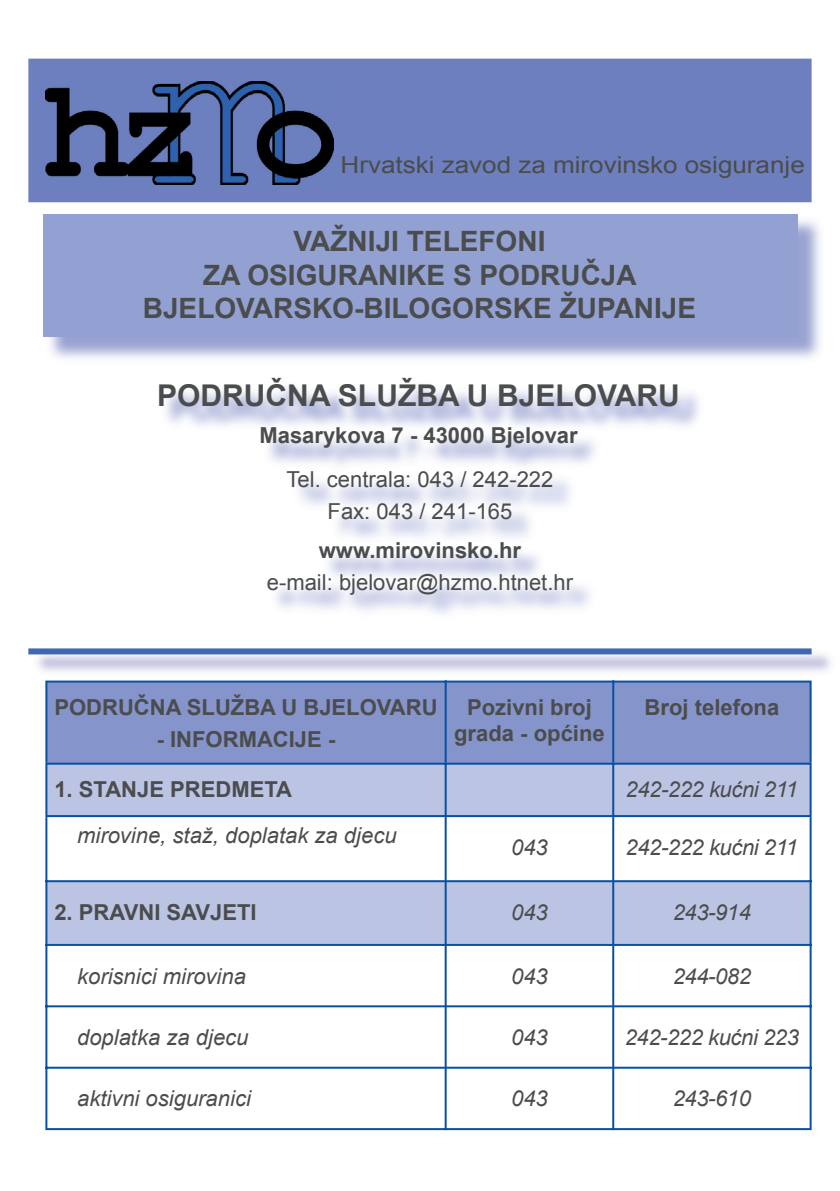
<style>
.page{position:relative;width:840px;height:1191px;background:#fff}
.page>*{position:absolute;margin:0;border:0;box-sizing:border-box;transform-origin:0 0}
.t1{font:700 30px "Arial";color:#4b4c4d}
.t2{font:700 28px/33.6px "Arial";color:#4b4c4d;text-align:center}
.t3{font:23.4px "Arial";color:#4b4c4d;scale:1.12 1}
.t4{font:700 22px/26.4px "Arial";color:#4b4c4d;text-align:center}
.t5{font:italic 22px "Arial";color:#4b4c4d}
.t6{font:22px/32px "Arial";color:#4b4c4d;text-align:center}
.t7{font:italic 22px "Arial";letter-spacing:-.02em;color:#4b4c4d}
</style>
<div class="page">
<div style="left:28px;top:59px;width:783px;height:143px;background:#6d7fbe"></div>
<img style="left:45px;top:81px;width:288px;height:103px">
<img style="left:45px;top:216px;width:775px;height:142px">
<div style="left:43px;top:214px;width:754px;height:122px;background:#92a1d1"></div>
<div style="left:47px;top:682px;width:762px;height:80px;background:#8594ca"></div>
<svg style="left:47px;top:764px;width:762px;height:180px;fill:#bbc4e3"></svg>
<hr style="left:45px;top:680px;width:399px;height:2px;background:#0850a3">
<hr style="left:45px;top:682px;width:2px;height:80px;background:#0850a3">
<hr style="left:446px;top:680px;width:166px;height:2px;background:#0850a3">
<hr style="left:444px;top:680px;width:2px;height:82px;background:#0850a3">
<hr style="left:614px;top:680px;width:197px;height:2px;background:#0850a3">
<hr style="left:612px;top:680px;width:2px;height:82px;background:#0850a3">
<hr style="left:809px;top:682px;width:2px;height:80px;background:#0850a3">
<hr style="left:45px;top:817px;width:2px;height:63px;background:#0850a3">
<hr style="left:444px;top:817px;width:2px;height:63px;background:#0850a3">
<hr style="left:612px;top:817px;width:2px;height:63px;background:#0850a3">
<hr style="left:809px;top:817px;width:2px;height:63px;background:#0850a3">
<hr style="left:45px;top:880px;width:401px;height:2px;background:#0850a3">
<hr style="left:45px;top:882px;width:2px;height:62px;background:#0850a3">
<hr style="left:446px;top:880px;width:168px;height:2px;background:#0850a3">
<hr style="left:444px;top:882px;width:2px;height:62px;background:#0850a3">
<hr style="left:614px;top:880px;width:197px;height:2px;background:#0850a3">
<hr style="left:612px;top:882px;width:2px;height:62px;background:#0850a3">
<hr style="left:809px;top:882px;width:2px;height:62px;background:#0850a3">
<hr style="left:45px;top:944px;width:401px;height:2px;background:#0850a3">
<hr style="left:45px;top:946px;width:2px;height:59px;background:#0850a3">
<hr style="left:446px;top:944px;width:168px;height:2px;background:#0850a3">
<hr style="left:444px;top:946px;width:2px;height:59px;background:#0850a3">
<hr style="left:614px;top:944px;width:197px;height:2px;background:#0850a3">
<hr style="left:612px;top:946px;width:2px;height:59px;background:#0850a3">
<hr style="left:809px;top:946px;width:2px;height:59px;background:#0850a3">
<hr style="left:45px;top:1005px;width:401px;height:2px;background:#0850a3">
<hr style="left:45px;top:1007px;width:2px;height:59px;background:#0850a3">
<hr style="left:446px;top:1005px;width:168px;height:2px;background:#0850a3">
<hr style="left:444px;top:1007px;width:2px;height:59px;background:#0850a3">
<hr style="left:614px;top:1005px;width:197px;height:2px;background:#0850a3">
<hr style="left:612px;top:1007px;width:2px;height:59px;background:#0850a3">
<hr style="left:809px;top:1007px;width:2px;height:59px;background:#0850a3">
<hr style="left:45px;top:1066px;width:401px;height:2px;background:#0850a3">
<hr style="left:45px;top:1068px;width:2px;height:60px;background:#0850a3">
<hr style="left:446px;top:1066px;width:168px;height:2px;background:#0850a3">
<hr style="left:444px;top:1068px;width:2px;height:62px;background:#0850a3">
<hr style="left:614px;top:1066px;width:197px;height:2px;background:#0850a3">
<hr style="left:612px;top:1068px;width:2px;height:62px;background:#0850a3">
<hr style="left:809px;top:1068px;width:2px;height:60px;background:#0850a3">
<hr style="left:45px;top:1128px;width:399px;height:2px;background:#0850a3">
<hr style="left:446px;top:1128px;width:166px;height:2px;background:#0850a3">
<hr style="left:614px;top:1128px;width:197px;height:2px;background:#0850a3">
<hr style="left:45px;top:762px;width:399px;height:2px;background:#094fa3">
<hr style="left:45px;top:764px;width:2px;height:51px;background:#094fa3">
<hr style="left:446px;top:762px;width:166px;height:2px;background:#094fa3">
<hr style="left:444px;top:762px;width:2px;height:55px;background:#094fa3">
<hr style="left:614px;top:762px;width:197px;height:2px;background:#094fa3">
<hr style="left:612px;top:762px;width:2px;height:55px;background:#094fa3">
<hr style="left:809px;top:764px;width:2px;height:51px;background:#094fa3">
<hr style="left:45px;top:815px;width:399px;height:2px;background:#094fa3">
<hr style="left:446px;top:815px;width:166px;height:2px;background:#094fa3">
<hr style="left:614px;top:815px;width:197px;height:2px;background:#094fa3">
<div style="left:28px;top:648px;width:783px;height:6px;background:#4167b1"></div>
<p class="t3" style="left:340px;top:150px;width:416px">Hrvatski zavod za mirovinsko osiguranje</p>
<p class="t2" style="left:143px;top:225px;width:554px">VAŽNIJI TELEFONI<br>ZA OSIGURANIKE S PODRUČJA<br>BJELOVARSKO-BILOGORSKE ŽUPANIJE</p>
<h1 class="t1" style="left:157px;top:375px;width:524px">PODRUČNA SLUŽBA U BJELOVARU</h1>
<p class="t4" style="left:259px;top:423px;width:319px">Masarykova 7 - 43000 Bjelovar</p>
<p class="t6" style="left:286px;top:463px;width:268px">Tel. centrala: 043 / 242-222<br>Fax: 043 / 241-165</p>
<p class="t4" style="left:318px;top:538px;width:204px">www.mirovinsko.hr</p>
<p class="t6" style="left:267px;top:566px;width:307px">e-mail: bjelovar@hzmo.htnet.hr</p>
<p class="t4" style="left:54px;top:694px;width:384px">PODRUČNA SLUŽBA U BJELOVARU</p>
<p class="t4" style="left:157px;top:726px;width:180px">- INFORMACIJE -</p>
<p class="t4" style="left:454px;top:694px;width:152px">Pozivni broj grada - općine</p>
<p class="t4" style="left:644px;top:694px;width:136px">Broj telefona</p>
<p class="t4" style="left:54px;top:776px;width:239px">1. STANJE PREDMETA</p>
<p class="t7" style="left:625px;top:774px;width:174px">242-222 kućni 211</p>
<p class="t5" style="left:77px;top:821px;width:321px">mirovine, staž, doplatak za djecu</p>
<p class="t5" style="left:511px;top:833px;width:38px">043</p>
<p class="t7" style="left:625px;top:833px;width:174px">242-222 kućni 211</p>
<p class="t4" style="left:54px;top:899px;width:204px">2. PRAVNI SAVJETI</p>
<p class="t5" style="left:511px;top:898px;width:38px">043</p>
<p class="t5" style="left:672px;top:898px;width:80px">243-914</p>
<p class="t5" style="left:77px;top:961px;width:170px">korisnici mirovina</p>
<p class="t5" style="left:511px;top:961px;width:38px">043</p>
<p class="t5" style="left:672px;top:961px;width:80px">244-082</p>
<p class="t5" style="left:77px;top:1023px;width:173px">doplatka za djecu</p>
<p class="t5" style="left:511px;top:1023px;width:38px">043</p>
<p class="t7" style="left:624px;top:1023px;width:175px">242-222 kućni 223</p>
<p class="t5" style="left:77px;top:1084px;width:175px">aktivni osiguranici</p>
<p class="t5" style="left:511px;top:1084px;width:38px">043</p>
<p class="t5" style="left:672px;top:1084px;width:80px">243-610</p>
</div>
